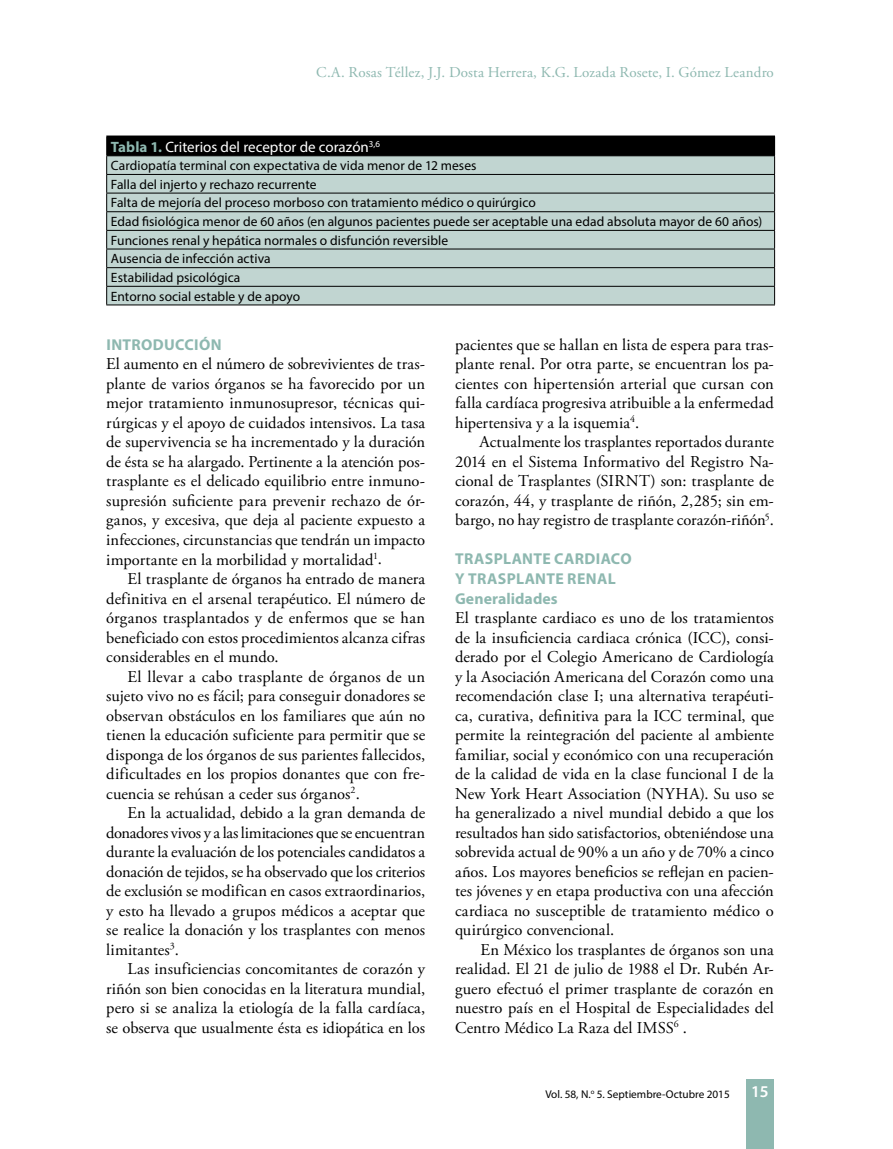
<style>
.page{position:relative;width:893px;height:1149px;background:#fff}
.page>*{position:absolute;margin:0;border:0;box-sizing:border-box;transform-origin:0 0}
.t1{font:16.5px/19.5px "Adobe Garamond Pro";color:#000;text-align:justify}
.t2{font:600 16.5px "Myriad Pro";color:#fff}
.t3{font:700 15.75px/19.5px "Myriad Pro";letter-spacing:.02em;color:#8eb8b0}
.t4{font:15px "Adobe Garamond Pro";letter-spacing:.01em;color:#8eb8b0}
.t5{font:15px "Myriad Pro";color:#fff}
.t6{font:13.5px/18.6px "Myriad Pro";letter-spacing:.005em;color:#000}
.t7{font:11.25px "Myriad Pro";color:#000}
.s1{font-weight:700;color:#8eb8b0}
</style>
<div class="page">
<div style="left:746px;top:1078px;width:28px;height:70px;background:#8eb8b0"></div>
<div style="left:107px;top:136px;width:668px;height:20px;background:#000"></div>
<svg style="left:107px;top:156px;width:667px;height:148px;background:#bdd0cc"></svg>
<hr style="left:106px;top:174px;width:669px;height:1px;background:#000">
<hr style="left:106px;top:193px;width:669px;height:1px;background:#000">
<hr style="left:106px;top:211px;width:669px;height:1px;background:#000">
<hr style="left:106px;top:230px;width:669px;height:1px;background:#000">
<hr style="left:106px;top:248px;width:669px;height:1px;background:#000">
<hr style="left:106px;top:267px;width:669px;height:1px;background:#000">
<hr style="left:106px;top:286px;width:669px;height:1px;background:#000">
<svg style="left:106px;top:136px;width:1px;height:168px"></svg>
<svg style="left:774px;top:156px;width:1px;height:148px"></svg>
<hr style="left:106px;top:304px;width:669px;height:1px;background:#000">
<p class="t4" style="left:316px;top:63px;width:459px">C.A. Rosas Téllez, J.J. Dosta Herrera, K.G. Lozada Rosete, I. Gómez Leandro</p>
<p class="t5" style="left:111px;top:137px;width:271px"><span class="s1">Tabla 1.</span> Criterios del receptor de corazón<sup>3,6</sup></p>
<p class="t6" style="left:111px;top:156px;width:653px">Cardiopatía terminal con expectativa de vida menor de 12 meses<br>Falla del injerto y rechazo recurrente<br>Falta de mejoría del proceso morboso con tratamiento médico o quirúrgico<br>Edad fisiológica menor de 60 años (en algunos pacientes puede ser aceptable una edad absoluta mayor de 60 años)<br>Funciones renal y hepática normales o disfunción reversible<br>Ausencia de infección activa<br>Estabilidad psicológica<br>Entorno social estable y de apoyo</p>
<p class="t3" style="left:106px;top:334px;width:117px">INTRODUCCIÓN</p>
<p class="t1" style="left:106px;top:355px;width:321px">El aumento en el número de sobrevivientes de tras&shy;plante de varios órganos se ha favorecido por un mejor tratamiento inmunosupresor, técnicas qui&shy;rúrgicas y el apoyo de cuidados intensivos. La tasa de supervivencia se ha incrementado y la duración de ésta se ha alargado. Pertinente a la atención pos&shy;trasplante es el delicado equilibrio entre inmuno&shy;supresión suficiente para prevenir rechazo de ór&shy;ganos, y excesiva, que deja al paciente expuesto a infecciones, circunstancias que tendrán un impacto importante en la morbilidad y mortalidad<sup>1</sup>.</p>
<p class="t1" style="left:106px;top:569px;width:321px;text-indent:21px">El trasplante de órganos ha entrado de manera definitiva en el arsenal terapéutico. El número de órganos trasplantados y de enfermos que se han beneficiado con estos procedimientos alcanza cifras considerables en el mundo.</p>
<p class="t1" style="left:106px;top:667px;width:320px;text-indent:21px">El llevar a cabo trasplante de órganos de un sujeto vivo no es fácil; para conseguir donadores se observan obstáculos en los familiares que aún no tienen la educación suficiente para permitir que se disponga de los órganos de sus parientes fallecidos, dificultades en los propios donantes que con fre&shy;cuencia se rehúsan a ceder sus órganos<sup>2</sup>.</p>
<p class="t1" style="left:106px;top:803px;width:320px;text-indent:21px">En la actualidad, debido a la gran demanda de donadores vivos y a las limitaciones que se encuentran durante la evaluación de los potenciales candidatos a donación de tejidos, se ha observado que los criterios de exclusión se modifican en casos extraordinarios, y esto ha llevado a grupos médicos a aceptar que se realice la donación y los trasplantes con menos limitantes<sup>3</sup>.</p>
<p class="t1" style="left:106px;top:959px;width:320px;text-indent:21px">Las insuficiencias concomitantes de corazón y riñón son bien conocidas en la literatura mundial, pero si se analiza la etiología de la falla cardíaca, se observa que usualmente ésta es idiopática en los</p>
<p class="t1" style="left:455px;top:335px;width:320px">pacientes que se hallan en lista de espera para tras&shy;plante renal. Por otra parte, se encuentran los pa&shy;cientes con hipertensión arterial que cursan con falla cardíaca progresiva atribuible a la enfermedad hipertensiva y a la isquemia<sup>4</sup>.</p>
<p class="t1" style="left:455px;top:433px;width:320px;text-indent:24px">Actualmente los trasplantes reportados durante 2014 en el Sistema Informativo del Registro Na&shy;cional de Trasplantes (SIRNT) son: trasplante de corazón, 44, y trasplante de riñón, 2,285; sin em&shy;bargo, no hay registro de trasplante corazón-riñón<sup>5</sup>.</p>
<p class="t3" style="left:455px;top:548px;width:178px">TRASPLANTE CARDIACO<br>Y TRASPLANTE RENAL<br>Generalidades</p>
<p class="t1" style="left:455px;top:608px;width:321px">El trasplante cardiaco es uno de los tratamientos de la insuficiencia cardiaca crónica (ICC), consi&shy;derado por el Colegio Americano de Cardiología y la Asociación Americana del Corazón como una recomendación clase I; una alternativa terapéuti&shy;ca, curativa, definitiva para la ICC terminal, que permite la reintegración del paciente al ambiente familiar, social y económico con una recuperación de la calidad de vida en la clase funcional I de la New York Heart Association (NYHA). Su uso se ha generalizado a nivel mundial debido a que los resultados han sido satisfactorios, obteniéndose una sobrevida actual de 90% a un año y de 70% a cinco años. Los mayores beneficios se reflejan en pacien&shy;tes jóvenes y en etapa productiva con una afección cardiaca no susceptible de tratamiento médico o quirúrgico convencional.</p>
<p class="t1" style="left:455px;top:940px;width:321px;text-indent:26px">En México los trasplantes de órganos son una realidad. El 21 de julio de 1988 el Dr. Rubén Ar&shy;guero efectuó el primer trasplante de corazón en nuestro país en el Hospital de Especialidades del Centro Médico La Raza del IMSS<sup>6</sup> .</p>
<p class="t7" style="left:545px;top:1086px;width:186px">Vol. 58, N.<sup>o</sup> 5. Septiembre-Octubre 2015</p>
<p class="t2" style="left:751px;top:1080px;width:19px">15</p>
</div>
